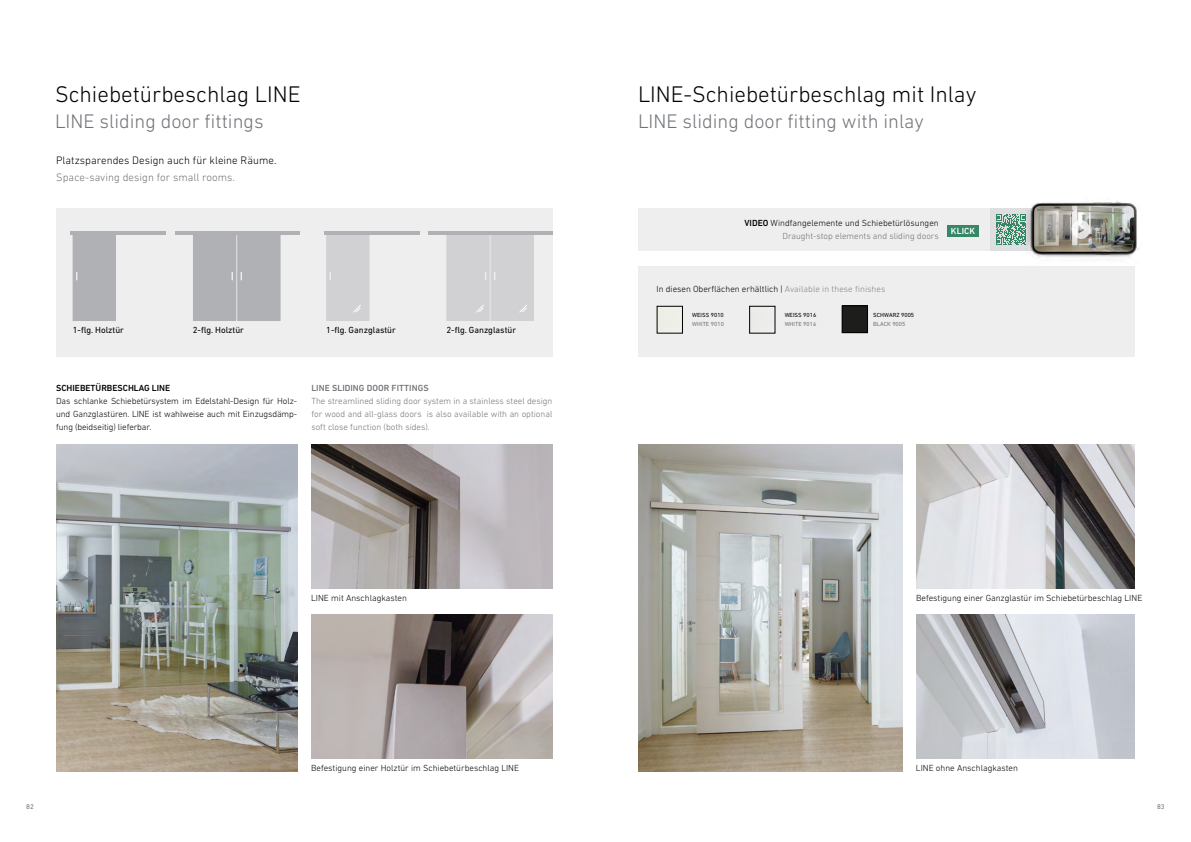
<style>
.page{position:relative;width:1191px;height:842px;background:#fff}
.page>*{position:absolute;margin:0;border:0;box-sizing:border-box;transform-origin:0 0}
.t1{font:300 23px "DIN Next LT Pro";color:#000}
.t2{font:300 20px "DIN Next LT Pro";color:#717479}
.t3{font:300 11px "DIN Next LT Pro";letter-spacing:.005em;color:#000}
.t4{font:300 11px "DIN Next LT Pro";letter-spacing:.005em;color:#717479}
.t5{font:300 9px/13px "DIN Next LT Pro";color:#000;text-align:justify}
.t6{font:300 9px/13px "DIN Next LT Pro";color:#717479;text-align:justify}
.t7{font:9px "DIN Next LT Pro";color:#000}
.t8{font:500 9px "DIN Next LT Pro";letter-spacing:.005em;color:#717479}
.t9{font:500 9px "DIN Next LT Pro";color:#000}
.t10{font:500 9px "DIN Next LT Pro";letter-spacing:.01em;color:#fff}
.t11{font:7px "DIN Next LT Pro";color:#717479}
.t12{font:6px "DIN Next LT Pro";letter-spacing:.005em;color:#000}
.t13{font:6px "DIN Next LT Pro";letter-spacing:.005em;color:#717479}
.s1{font-weight:500}
.s2{color:#717479}
.s3{color:#878786}
</style>
<div class="page">
<div style="left:638px;top:266px;width:496px;height:90px;background:#efeeef"></div>
<div style="left:57px;top:208px;width:496px;height:148px;background:#efeeef"></div>
<div style="left:638px;top:208px;width:473px;height:43px;background:#efeeef"></div>
<div style="left:990px;top:208px;width:46px;height:43px;background:#dfdee0"></div>
<img style="left:312px;top:615px;width:241px;height:144px">
<img style="left:312px;top:444px;width:241px;height:144px">
<img style="left:916px;top:444px;width:218px;height:144px">
<img style="left:916px;top:615px;width:218px;height:144px">
<img style="left:638px;top:444px;width:264px;height:327px">
<div style="left:749px;top:306px;width:26px;height:27px;border:1px solid #000"></div>
<img style="left:844px;top:308px;width:21px;height:23px">
<div style="left:842px;top:306px;width:25px;height:27px;border:1px solid #000"></div>
<hr style="left:70px;top:231px;width:96px;height:3px;background:#717479">
<hr style="left:324px;top:231px;width:95px;height:3px;background:#717479">
<hr style="left:175px;top:231px;width:124px;height:3px;background:#717479">
<hr style="left:428px;top:231px;width:125px;height:3px;background:#717479">
<div style="left:73px;top:235px;width:43px;height:86px;background:#b0b1b4"></div>
<div style="left:193px;top:235px;width:87px;height:86px;background:#b0b1b4"></div>
<div style="left:947px;top:225px;width:31px;height:12px;background:#358766"></div>
<svg style="left:996px;top:214px;width:29px;height:31px"></svg>
<img style="left:1025px;top:200px;width:114px;height:57px">
<div style="left:326px;top:235px;width:43px;height:86px;background:#d1d0d2"></div>
<div style="left:446px;top:235px;width:88px;height:86px;background:#d1d0d2"></div>
<img style="left:57px;top:444px;width:241px;height:327px">
<h1 class="t1" style="left:55px;top:81px;width:247px">Schiebetürbeschlag LINE</h1>
<h2 class="t2" style="left:55px;top:110px;width:210px">LINE sliding door fittings</h2>
<p class="t3" style="left:56px;top:154px;width:222px">Platzsparendes Design auch für kleine Räume.</p>
<p class="t4" style="left:56px;top:171px;width:180px">Space-saving design for small rooms.</p>
<p class="t7" style="left:73px;top:325px;width:53px">1-flg. Holztür</p>
<p class="t7" style="left:193px;top:325px;width:53px">2-flg. Holztür</p>
<p class="t7" style="left:326px;top:325px;width:71px">1-flg. Ganzglastür</p>
<p class="t7" style="left:446px;top:325px;width:71px">2-flg. Ganzglastür</p>
<p class="t9" style="left:56px;top:383px;width:116px">SCHIEBETÜRBESCHLAG LINE</p>
<p class="t5" style="left:56px;top:394px;width:242px">Das schlanke Schiebetürsystem im Edelstahl-Design für Holz&shy;und Ganzglastüren. LINE ist wahlweise auch mit Einzugsdämp&shy;fung (beidseitig) lieferbar.</p>
<p class="t8" style="left:311px;top:383px;width:119px">LINE SLIDING DOOR FITTINGS</p>
<p class="t6" style="left:311px;top:394px;width:242px">The streamlined sliding door system in a stainless steel design for wood and all-glass doors is also available with an optional soft close function (both sides).</p>
<h1 class="t1" style="left:638px;top:81px;width:340px">LINE-Schiebetürbeschlag mit Inlay</h1>
<h2 class="t2" style="left:638px;top:110px;width:287px">LINE sliding door fitting with inlay</h2>
<p class="t5" style="left:744px;top:217px;width:196px;text-align:right"><span class="s1">VIDEO</span> Windfangelemente und Schiebetürlösungen<br><span class="s2">Draught-stop elements and sliding doors</span></p>
<p class="t10" style="left:951px;top:226px;width:26px">KLICK</p>
<p class="t5" style="left:656px;top:282px;width:230px">In diesen Oberflächen erhältlich | <span class="s3">Available in these finishes</span></p>
<p class="t12" style="left:692px;top:312px;width:33px">WEISS 9010</p>
<p class="t13" style="left:692px;top:321px;width:33px">WHITE 9010</p>
<p class="t12" style="left:784px;top:312px;width:33px">WEISS 9016</p>
<p class="t13" style="left:784px;top:321px;width:33px">WHITE 9016</p>
<p class="t12" style="left:873px;top:311px;width:42px">SCHWARZ 9005</p>
<p class="t13" style="left:873px;top:320px;width:34px">BLACK 9005</p>
<p class="t5" style="left:311px;top:591px;width:97px">LINE mit Anschlagkasten</p>
<p class="t5" style="left:916px;top:591px;width:228px">Befestigung einer Ganzglastür im Schiebetürbeschlag LINE</p>
<p class="t5" style="left:311px;top:761px;width:210px">Befestigung einer Holztür im Schiebetürbeschlag LINE</p>
<p class="t5" style="left:916px;top:761px;width:104px">LINE ohne Anschlagkasten</p>
<p class="t11" style="left:26px;top:803px;width:9px">82</p>
<p class="t11" style="left:1157px;top:803px;width:9px">83</p>
</div>
